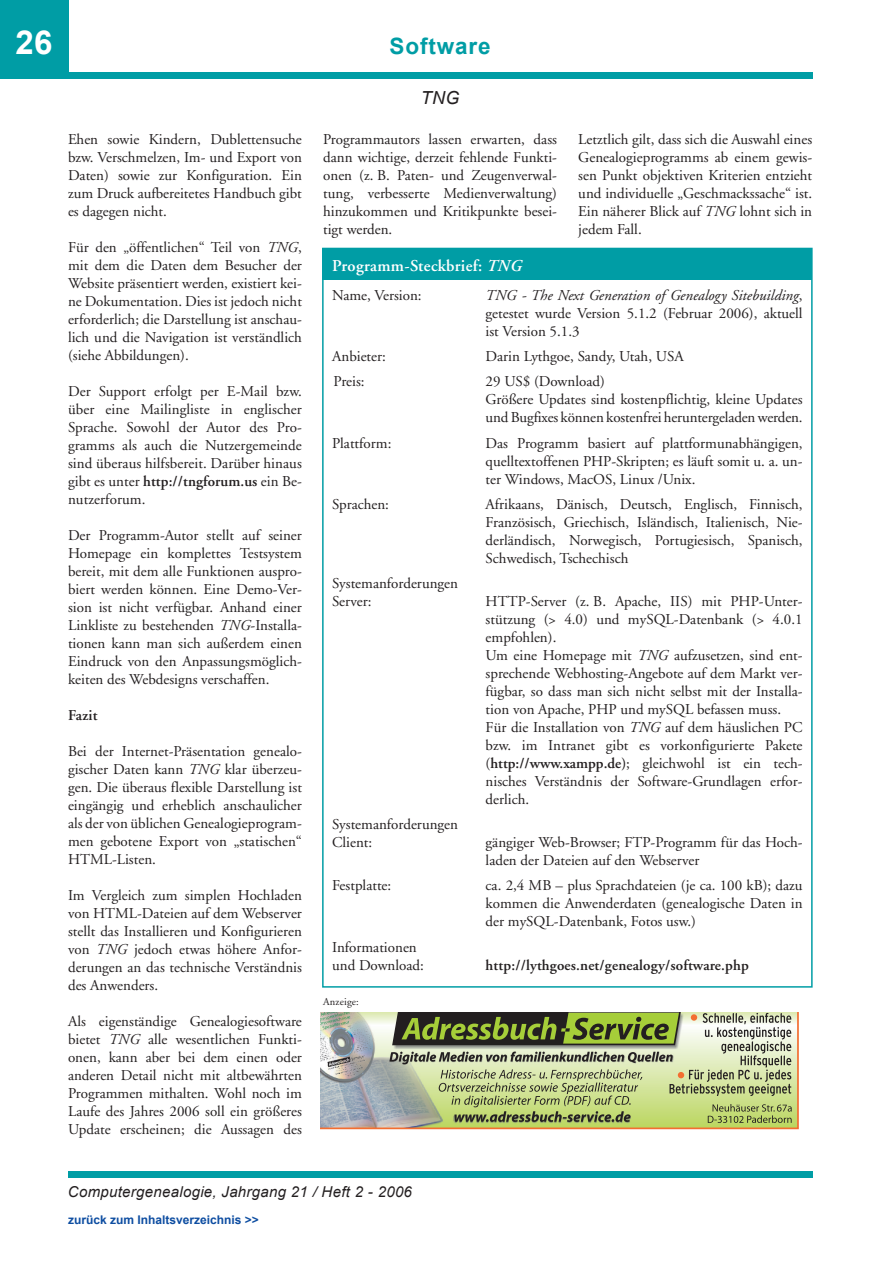
<style>
.page{position:relative;width:893px;height:1263px;background:#fff}
.page>*{position:absolute;margin:0;border:0;box-sizing:border-box;transform-origin:0 0}
.t1{font:700 33px "Arial";color:#fff}
.t2{font:700 22.5px "Arial";letter-spacing:.04em;color:#009da5}
.t3{font:italic 18px "Arial";color:#231f20}
.t4{font:600 16.5px "Adobe Garamond";letter-spacing:.02em;color:#fff}
.t5{font:15px/18px "Adobe Garamond";color:#231f20;text-align:justify}
.t6{font:600 15px "Adobe Garamond";letter-spacing:.01em;color:#231f20}
.t7{font:italic 15px "Arial";letter-spacing:.02em;color:#231f20}
.t8{font:700 12px "Arial";color:#0d4da1}
.t9{font:10.5px "Adobe Garamond";letter-spacing:.02em;color:#231f20}
.s1{font-style:italic}
.s2{font-weight:600}
</style>
<div class="page">
<div style="left:0;top:0;width:68px;height:79px;background:#009da5"></div>
<div style="left:68px;top:72px;width:744px;height:7px;background:#009da5"></div>
<div style="left:68px;top:1171px;width:744px;height:7px;background:#009da5"></div>
<div style="left:323px;top:248px;width:489px;height:32px;background:#009da5"></div>
<div style="left:322px;top:248px;width:491px;height:740px;border:2px solid #009da5"></div>
<img style="left:320px;top:1013px;width:479px;height:116px">
<h1 class="t1" style="left:16px;top:20px;width:38px">26</h1>
<p class="t5" style="left:68px;top:131px;width:235px">Ehen sowie Kindern, Dublettensuche bzw. Verschmelzen, Im- und Export von Daten) sowie zur Konfiguration. Ein zum Druck aufbereitetes Handbuch gibt es dagegen nicht.</p>
<p class="t5" style="left:68px;top:239px;width:235px">Für den „öffentlichen“ Teil von <span class="s1">TNG</span>, mit dem die Daten dem Besucher der Website präsentiert werden, existiert kei&shy;ne Dokumentation. Dies ist jedoch nicht erforderlich; die Darstellung ist anschau&shy;lich und die Navigation ist verständlich (siehe Abbildungen).</p>
<p class="t5" style="left:68px;top:383px;width:235px">Der Support erfolgt per E-Mail bzw. über eine Mailingliste in englischer Sprache. Sowohl der Autor des Pro&shy;gramms als auch die Nutzergemeinde sind überaus hilfsbereit. Darüber hinaus gibt es unter <span class="s2">http://tngforum.us</span> ein Be&shy;nutzerforum.</p>
<p class="t5" style="left:68px;top:527px;width:235px">Der Programm-Autor stellt auf seiner Homepage ein komplettes Testsystem bereit, mit dem alle Funktionen auspro&shy;biert werden können. Eine Demo-Ver&shy;sion ist nicht verfügbar. Anhand einer Linkliste zu bestehenden <span class="s1">TNG</span>-Installa&shy;tionen kann man sich außerdem einen Eindruck von den Anpassungsmöglich&shy;keiten des Webdesigns verschaffen.</p>
<p class="t6" style="left:68px;top:707px;width:31px">Fazit</p>
<p class="t5" style="left:68px;top:743px;width:235px">Bei der Internet-Präsentation genealo&shy;gischer Daten kann <span class="s1">TNG</span> klar überzeu&shy;gen. Die überaus flexible Darstellung ist eingängig und erheblich anschaulicher als der von üblichen Genealogieprogram&shy;men gebotene Export von „statischen“ HTML-Listen.</p>
<p class="t5" style="left:68px;top:887px;width:235px">Im Vergleich zum simplen Hochladen von HTML-Dateien auf dem Webserver stellt das Installieren und Konfigurieren von <span class="s1">TNG</span> jedoch etwas höhere Anfor&shy;derungen an das technische Verständnis des Anwenders.</p>
<p class="t5" style="left:68px;top:1013px;width:235px">Als eigenständige Genealogiesoftware bietet <span class="s1">TNG</span> alle wesentlichen Funkti&shy;onen, kann aber bei dem einen oder anderen Detail nicht mit altbewährten Programmen mithalten. Wohl noch im Laufe des Jahres 2006 soll ein größeres Update erscheinen; die Aussagen des</p>
<h2 class="t2" style="left:389px;top:31px;width:103px">Software</h2>
<p class="t3" style="left:421px;top:86px;width:40px">TNG</p>
<p class="t5" style="left:323px;top:131px;width:235px">Programmautors lassen erwarten, dass dann wichtige, derzeit fehlende Funkti&shy;onen (z. B. Paten- und Zeugenverwal&shy;tung, verbesserte Medienverwaltung) hinzukommen und Kritikpunkte besei&shy;tigt werden.</p>
<p class="t5" style="left:578px;top:131px;width:235px">Letztlich gilt, dass sich die Auswahl eines Genealogieprogramms ab einem gewis&shy;sen Punkt objektiven Kriterien entzieht und individuelle „Geschmackssache“ ist.<br>Ein näherer Blick auf <span class="s1">TNG</span> lohnt sich in jedem Fall.</p>
<p class="t4" style="left:332px;top:257px;width:191px">Programm-Steckbrief: <span class="s1">TNG</span></p>
<p class="t5" style="left:332px;top:287px;width:91px">Name, Version:</p>
<p class="t5" style="left:486px;top:287px;width:318px"><span class="s1">TNG - The Next Generation of Genealogy Sitebuilding</span>, getestet wurde Version 5.1.2 (Februar 2006), aktuell ist Version 5.1.3</p>
<p class="t5" style="left:332px;top:348px;width:55px">Anbieter:</p>
<p class="t5" style="left:486px;top:348px;width:200px">Darin Lythgoe, Sandy, Utah, USA</p>
<p class="t5" style="left:334px;top:373px;width:33px">Preis:</p>
<p class="t5" style="left:486px;top:373px;width:318px;text-align:left">29 US$ (Download)<br>Größere Updates sind kostenpflichtig, kleine Updates und Bugfixes können kostenfrei heruntergeladen werden.</p>
<p class="t5" style="left:332px;top:434px;width:61px">Plattform:</p>
<p class="t5" style="left:486px;top:434px;width:318px">Das Programm basiert auf plattformunabhängigen, quelltextoffenen PHP-Skripten; es läuft somit u. a. un&shy;ter Windows, MacOS, Linux /Unix.</p>
<p class="t5" style="left:332px;top:495px;width:58px">Sprachen:</p>
<p class="t5" style="left:486px;top:495px;width:318px">Afrikaans, Dänisch, Deutsch, Englisch, Finnisch, Französisch, Griechisch, Isländisch, Italienisch, Nie&shy;derländisch, Norwegisch, Portugiesisch, Spanisch, Schwedisch, Tschechisch</p>
<p class="t5" style="left:332px;top:575px;width:127px">Systemanforderungen<br>Server:</p>
<p class="t5" style="left:486px;top:593px;width:318px;text-align:left">HTTP-Server (z. B. Apache, IIS) mit PHP-Unter&shy;stützung (&gt; 4.0) und mySQL-Datenbank (&gt; 4.0.1 empfohlen).<br>Um eine Homepage mit <span class="s1">TNG</span> aufzusetzen, sind ent&shy;sprechende Webhosting-Angebote auf dem Markt ver&shy;fügbar, so dass man sich nicht selbst mit der Installa&shy;tion von Apache, PHP und mySQL befassen muss.<br>Für die Installation von <span class="s1">TNG</span> auf dem häuslichen PC bzw. im Intranet gibt es vorkonfigurierte Pakete (<span class="s2">http://www.xampp.de)</span>; gleichwohl ist ein tech&shy;nisches Verständnis der Software-Grundlagen erfor&shy;derlich.</p>
<p class="t5" style="left:332px;top:816px;width:127px">Systemanforderungen<br>Client:</p>
<p class="t5" style="left:486px;top:834px;width:318px">gängiger Web-Browser; FTP-Programm für das Hoch&shy;laden der Dateien auf den Webserver</p>
<p class="t5" style="left:332px;top:877px;width:61px">Festplatte:</p>
<p class="t5" style="left:486px;top:877px;width:318px">ca. 2,4 MB – plus Sprachdateien (je ca. 100 kB); dazu kommen die Anwenderdaten (genealogische Daten in der mySQL-Datenbank, Fotos usw.)</p>
<p class="t5" style="left:332px;top:938px;width:93px">Informationen und Download:</p>
<p class="t6" style="left:486px;top:957px;width:265px">http://lythgoes.net/genealogy/software.php</p>
<p class="t9" style="left:323px;top:996px;width:37px">Anzeige:</p>
<p class="t7" style="left:68px;top:1182px;width:345px">Computergenealogie, Jahrgang 21 / Heft 2 - 2006</p>
<p class="t8" style="left:68px;top:1212px;width:192px">zurück zum Inhaltsverzeichnis &gt;&gt;</p>
</div>
